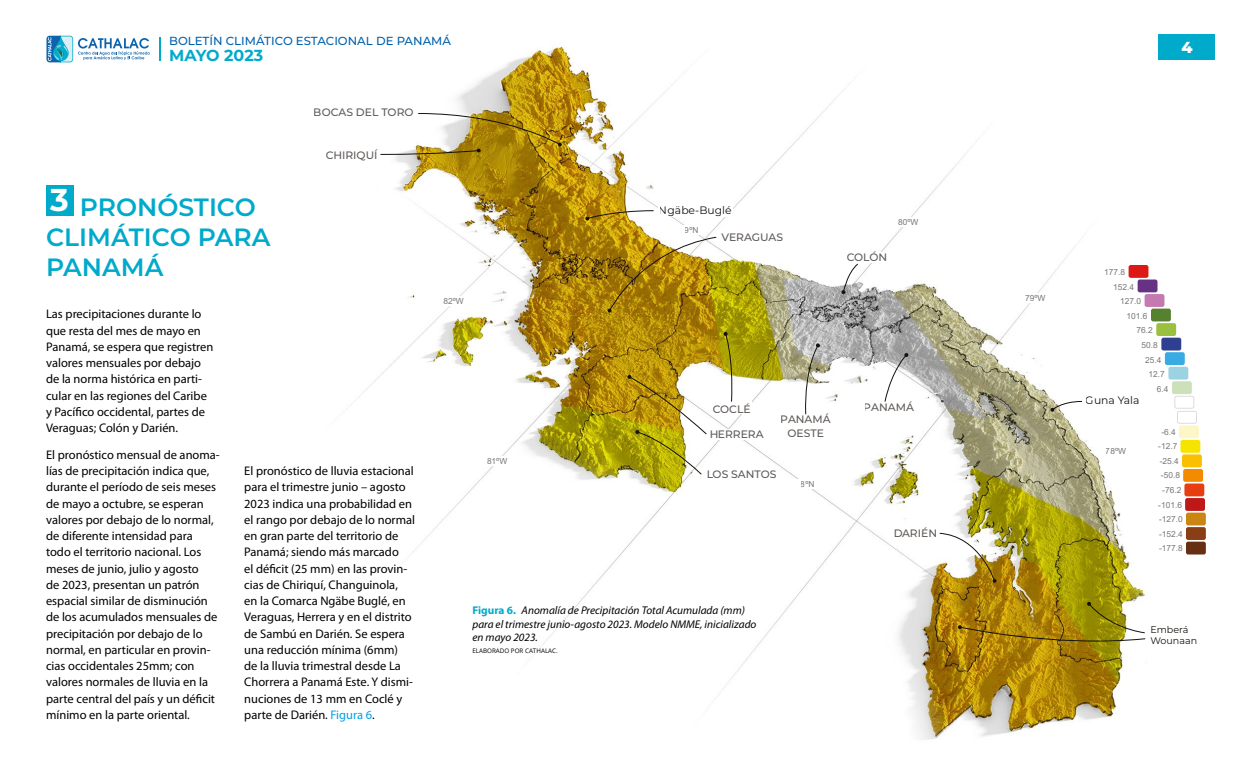
<style>
.page{position:relative;width:1260px;height:765px;background:#fff}
.page>*{position:absolute;margin:0;border:0;box-sizing:border-box;transform-origin:0 0}
.t1{font:600 25px/30px "Montserrat";color:#00aacb}
.t2{font:700 16px "Montserrat";letter-spacing:-.005em;color:#00aacb}
.t3{font:800 16px "Montserrat";color:#fff}
.t4{font:12.5px/16.2px "Myriad Pro";color:#000}
.t5{font:500 11.75px "Montserrat";color:#0061ad}
.t6{font:italic 11.25px/13.8px "Myriad Pro";color:#000}
.t7{font:500 10.75px/13.2px "Montserrat";color:#5e5a58;text-align:center}
.t8{font:10.75px "Montserrat";color:#13120d}
.t9{font:9.62px/10.8px "Montserrat";color:#13120d}
.t10{font:8.38px "Arial";color:#7a7776}
.t11{font:6.25px "Open Sans";color:#000}
.s1{color:#009fe3}
.s2{font-weight:700;font-style:normal;color:#00aacb}
</style>
<div class="page">
<img style="left:351px;top:35px;width:855px;height:705px">
<div style="left:730px;top:402px;width:22px;height:12px;background:#fff"></div>
<div style="left:713px;top:429px;width:41px;height:10px;background:#fff"></div>
<svg style="left:939px;top:533px;width:58px;height:50px"></svg>
<svg style="left:884px;top:353px;width:25px;height:49px"></svg>
<svg style="left:804px;top:343px;width:16px;height:72px"></svg>
<svg style="left:723px;top:332px;width:11px;height:70px"></svg>
<svg style="left:607px;top:237px;width:110px;height:76px;background:#b18e23"></svg>
<img style="left:380px;top:113px;width:182px;height:42px">
<svg style="left:627px;top:375px;width:80px;height:100px"></svg>
<svg style="left:958px;top:602px;width:188px;height:46px;background:#ae9223"></svg>
<svg style="left:1050px;top:401px;width:33px;height:11px"></svg>
<div style="left:845px;top:252px;width:43px;height:11px;background:#fff"></div>
<svg style="left:841px;top:263px;width:18px;height:31px"></svg>
<div style="left:658px;top:206px;width:75px;height:11px;background:#fff"></div>
<svg style="left:585px;top:210px;width:69px;height:11px"></svg>
<div style="left:1022px;top:293px;width:27px;height:9px;background:#fff"></div>
<div style="left:1103px;top:446px;width:26px;height:9px;background:#fff"></div>
<div style="left:895px;top:217px;width:27px;height:9px;background:#fff"></div>
<div style="left:794px;top:480px;width:27px;height:9px;background:#fff"></div>
<div style="left:678px;top:225px;width:27px;height:9px;background:#fff"></div>
<div style="left:484px;top:456px;width:26px;height:9px;background:#fff"></div>
<div style="left:440px;top:296px;width:27px;height:9px;background:#fff"></div>
<div style="left:1179px;top:425px;width:20px;height:13px;background:#fdf7c7;border-radius:2px"></div>
<div style="left:1180px;top:440px;width:20px;height:13px;background:#f6e400;border-radius:2px"></div>
<div style="left:1182px;top:454px;width:20px;height:13px;background:#fabf00;border-radius:2px"></div>
<div style="left:1183px;top:469px;width:20px;height:13px;background:#f28b00;border-radius:2px"></div>
<div style="left:1184px;top:484px;width:20px;height:12px;background:#e73e11;border-radius:2px"></div>
<div style="left:1185px;top:498px;width:20px;height:13px;background:#be1818;border-radius:2px"></div>
<div style="left:1186px;top:513px;width:20px;height:12px;background:#cb8512;border-radius:2px"></div>
<div style="left:1186px;top:527px;width:20px;height:13px;background:#8a3e15;border-radius:2px"></div>
<div style="left:1186px;top:542px;width:20px;height:13px;background:#662e13;border-radius:2px"></div>
<div style="left:1129px;top:265px;width:19px;height:13px;background:#dd1915;border-radius:2px"></div>
<div style="left:1138px;top:280px;width:20px;height:12px;background:#683284;border-radius:2px"></div>
<div style="left:1145px;top:294px;width:19px;height:13px;background:#c47ab0;border-radius:2px"></div>
<div style="left:1151px;top:309px;width:20px;height:12px;background:#56812e;border-radius:2px"></div>
<div style="left:1156px;top:323px;width:20px;height:13px;background:#9bc03f;border-radius:2px"></div>
<div style="left:1161px;top:338px;width:20px;height:13px;background:#2e408f;border-radius:2px"></div>
<div style="left:1165px;top:352px;width:20px;height:13px;background:#38abe2;border-radius:2px"></div>
<div style="left:1168px;top:367px;width:20px;height:13px;background:#9cd3e3;border-radius:2px"></div>
<div style="left:1172px;top:381px;width:20px;height:13px;background:#cce1ba;border-radius:2px"></div>
<svg style="left:1174px;top:396px;width:23px;height:28px"></svg>
<div style="left:46px;top:185px;width:27px;height:31px;background:#00aacb"></div>
<svg style="left:46px;top:36px;width:104px;height:26px"></svg>
<svg style="left:160px;top:37px;width:1px;height:24px"></svg>
<div style="left:1159px;top:34px;width:56px;height:26px;background:#00aacb"></div>
<p class="t5" style="left:169px;top:33px;width:283px">BOLETÍN CLIMÁTICO ESTACIONAL DE PANAMÁ</p>
<p class="t2" style="left:169px;top:44px;width:96px">MAYO 2023</p>
<h1 class="t1" style="left:46px;top:191px;width:226px"><sup>3</sup> PRONÓSTICO<br>CLIMÁTICO PARA<br>PANAMÁ</h1>
<p class="t7" style="left:314px;top:105px;width:101px">BOCAS DEL TORO</p>
<p class="t7" style="left:326px;top:148px;width:53px">CHIRIQUÍ</p>
<p class="t4" style="left:46px;top:306px;width:169px">Las precipitaciones durante lo que resta del mes de mayo en<br>Panamá, se espera que registren valores mensuales por debajo de la norma histórica en parti&shy;cular en las regiones del Caribe y Pacífico occidental, partes de<br>Veraguas; Colón y Darién.</p>
<p class="t4" style="left:46px;top:446px;width:175px">El pronóstico mensual de anoma&shy;lías de precipitación indica que, durante el período de seis meses de mayo a octubre, se esperan valores por debajo de lo normal, de diferente intensidad para todo el territorio nacional. Los meses de junio, julio y agosto<br>de 2023, presentan un patrón espacial similar de disminución de los acumulados mensuales de precipitación por debajo de lo normal, en particular en provin&shy;cias occidentales 25mm; con valores normales de lluvia en la parte central del país y un déficit mínimo en la parte oriental.</p>
<p class="t4" style="left:244px;top:463px;width:172px">El pronóstico de lluvia estacional para el trimestre junio – agosto<br>2023 indica una probabilidad en el rango por debajo de lo normal en gran parte del territorio de<br>Panamá; siendo más marcado<br>el déficit (25 mm) en las provin&shy;cias de Chiriquí, Changuinola,<br>en la Comarca Ngäbe Buglé, en<br>Veraguas, Herrera y en el distrito de Sambú en Darién. Se espera una reducción mínima (6mm)<br>de la lluvia trimestral desde La<br>Chorrera a Panamá Este. Y dismi&shy;nuciones de 13 mm en Coclé y parte de Darién. <span class="s1">Figura 6</span>.</p>
<p class="t10" style="left:443px;top:295px;width:22px">82ºW</p>
<p class="t8" style="left:659px;top:203px;width:74px">Ngäbe-Buglé</p>
<p class="t10" style="left:685px;top:224px;width:15px">9ºN</p>
<p class="t7" style="left:722px;top:230px;width:63px">VERAGUAS</p>
<p class="t7" style="left:847px;top:250px;width:42px">COLÓN</p>
<p class="t10" style="left:898px;top:216px;width:22px">80ºW</p>
<p class="t10" style="left:487px;top:455px;width:22px">81ºW</p>
<p class="t7" style="left:713px;top:402px;width:40px">COCLÉ</p>
<p class="t7" style="left:709px;top:427px;width:56px">HERRERA</p>
<p class="t7" style="left:781px;top:413px;width:51px">PANAMÁ<br>OESTE</p>
<p class="t7" style="left:706px;top:467px;width:72px">LOS SANTOS</p>
<p class="t10" style="left:801px;top:479px;width:15px">8ºN</p>
<p class="t6" style="left:472px;top:603px;width:285px"><span class="s2">Figura 6.</span> Anomalía de Precipitación Total Acumulada (mm) para el trimestre junio-agosto 2023. Modelo NMME, inicializado en mayo 2023.</p>
<p class="t11" style="left:472px;top:646px;width:87px">ELABORADO POR CATHALAC.</p>
<p class="t7" style="left:864px;top:401px;width:51px">PANAMÁ</p>
<p class="t7" style="left:893px;top:526px;width:45px">DARIÉN</p>
<p class="t3" style="left:1181px;top:35px;width:13px">4</p>
<p class="t10" style="left:1025px;top:292px;width:22px">79ºW</p>
<p class="t10" style="left:1104px;top:266px;width:22px">177.8</p>
<p class="t10" style="left:1113px;top:281px;width:22px">152.4</p>
<p class="t10" style="left:1120px;top:296px;width:22px">127.0</p>
<p class="t10" style="left:1127px;top:310px;width:22px">101.6</p>
<p class="t10" style="left:1136px;top:325px;width:18px">76.2</p>
<p class="t10" style="left:1142px;top:339px;width:18px">50.8</p>
<p class="t10" style="left:1145px;top:354px;width:18px">25.4</p>
<p class="t10" style="left:1149px;top:369px;width:18px">12.7</p>
<p class="t8" style="left:1086px;top:393px;width:55px">Guna Yala</p>
<p class="t10" style="left:1106px;top:445px;width:22px">78ºW</p>
<p class="t10" style="left:1157px;top:383px;width:13px">6.4</p>
<p class="t10" style="left:1161px;top:426px;width:16px">-6.4</p>
<p class="t10" style="left:1158px;top:441px;width:21px">-12.7</p>
<p class="t10" style="left:1160px;top:455px;width:21px">-25.4</p>
<p class="t10" style="left:1161px;top:470px;width:21px">-50.8</p>
<p class="t10" style="left:1162px;top:484px;width:21px">-76.2</p>
<p class="t10" style="left:1158px;top:499px;width:25px">-101.6</p>
<p class="t10" style="left:1159px;top:513px;width:25px">-127.0</p>
<p class="t10" style="left:1159px;top:528px;width:25px">-152.4</p>
<p class="t10" style="left:1159px;top:543px;width:25px">-177.8</p>
<p class="t9" style="left:1150px;top:624px;width:48px">Emberá<br>Wounaan</p>
</div>
